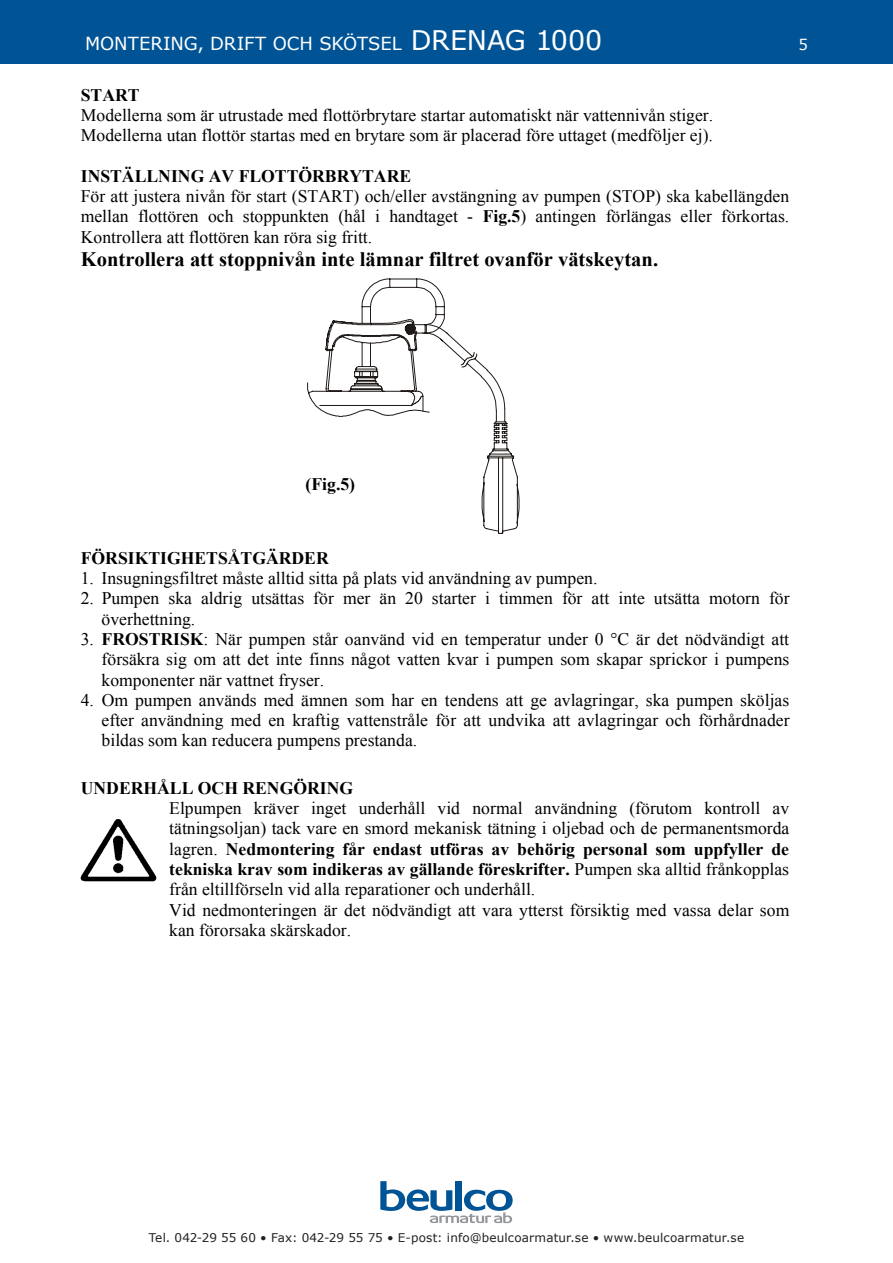
<style>
.page{position:relative;width:893px;height:1263px;background:#fff}
.page>*{position:absolute;margin:0;border:0;box-sizing:border-box;transform-origin:0 0}
.t1{font:700 20.55px "Times New Roman";color:#000}
.t2{font:18px "Verdana";letter-spacing:-.005em;color:#fff}
.t3{font:17.7px/20.2px "Times New Roman";color:#000}
.t4{font:700 17.7px "Times New Roman";color:#000}
.t5{font:15px "Verdana";color:#fff}
.t6{font:12px "Verdana";letter-spacing:.01em;color:#231f20}
.s1{font-size:27px}
.s2{font-weight:700}
</style>
<div class="page">
<div style="left:0;top:0;width:893px;height:64px;background:#005495"></div>
<svg style="left:380px;top:1181px;width:133px;height:42px"></svg>
<img style="left:81px;top:819px;width:75px;height:63px">
<svg style="left:307px;top:278px;width:213px;height:256px"></svg>
<p class="t2" style="left:85px;top:32px;width:519px">MONTERING, DRIFT OCH SKÖTSEL <span class="s1">DRENAG 1000</span></p>
<p class="t5" style="left:798px;top:35px;width:11px">5</p>
<p class="t3" style="left:81px;top:84px;width:634px"><span class="s2">START<br></span>Modellerna som är utrustade med flottörbrytare startar automatiskt när vattennivån stiger.<br>Modellerna utan flottör startas med en brytare som är placerad före uttaget (medföljer ej).</p>
<p class="t3" style="left:81px;top:166px;width:710px"><span class="s2">INSTÄLLNING AV FLOTTÖRBRYTARE<br></span>För att justera nivån för start (START) och/eller avstängning av pumpen (STOP) ska kabellängden mellan flottören och stoppunkten (hål i handtaget - <span class="s2">Fig.5</span>) antingen förlängas eller förkortas.<br>Kontrollera att flottören kan röra sig fritt.</p>
<p class="t1" style="left:81px;top:245px;width:579px">Kontrollera att stoppnivån inte lämnar filtret ovanför vätskeytan.</p>
<p class="t4" style="left:306px;top:471px;width:51px">(Fig.5)</p>
<p class="t4" style="left:81px;top:546px;width:249px">FÖRSIKTIGHETSÅTGÄRDER</p>
<p class="t3" style="left:81px;top:568px;width:518px">1. Insugningsfiltret måste alltid sitta på plats vid användning av pumpen.</p>
<p class="t3" style="left:102px;top:588px;width:689px;text-indent:-21px">2. Pumpen ska aldrig utsättas för mer än 20 starter i timmen för att inte utsätta motorn för överhettning.</p>
<p class="t3" style="left:102px;top:629px;width:689px;text-align:justify;text-indent:-21px">3. <span class="s2">FROSTRISK</span>: När pumpen står oanvänd vid en temperatur under 0 °C är det nödvändigt att försäkra sig om att det inte finns något vatten kvar i pumpen som skapar sprickor i pumpens komponenter när vattnet fryser.</p>
<p class="t3" style="left:102px;top:689px;width:689px;text-align:justify;text-indent:-21px">4. Om pumpen används med ämnen som har en tendens att ge avlagringar, ska pumpen sköljas efter användning med en kraftig vattenstråle för att undvika att avlagringar och förhårdnader bildas som kan reducera pumpens prestanda.</p>
<p class="t3" style="left:169px;top:778px;width:622px;text-indent:-88px"><span class="s2">UNDERHÅLL OCH RENGÖRING<br></span>Elpumpen kräver inget underhåll vid normal användning (förutom kontroll av tätningsoljan) tack vare en smord mekanisk tätning i oljebad och de permanentsmorda lagren. <span class="s2">Nedmontering får endast utföras av behörig personal som uppfyller de tekniska krav som indikeras av gällande föreskrifter.</span> Pumpen ska alltid frånkopplas från eltillförseln vid alla reparationer och underhåll.<br>Vid nedmonteringen är det nödvändigt att vara ytterst försiktig med vassa delar som kan förorsaka skärskador.</p>
<p class="t6" style="left:149px;top:1230px;width:597px">Tel. 042-29 55 60 • Fax: 042-29 55 75 • E-post: info@beulcoarmatur.se • www.beulcoarmatur.se</p>
</div>
